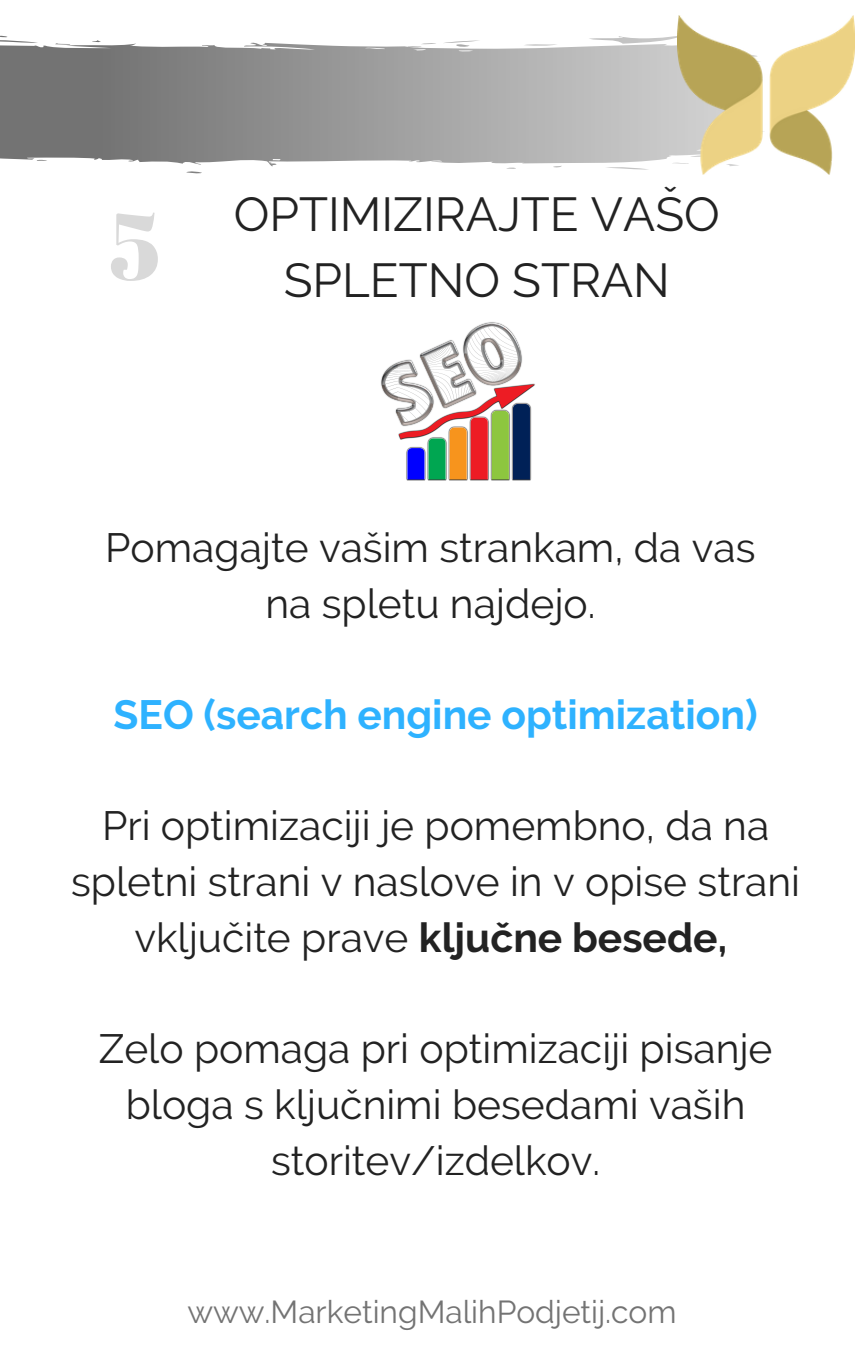
<style>
.page{position:relative;width:864px;height:1350px;background:#fff}
.page>*{position:absolute;margin:0;border:0;box-sizing:border-box;transform-origin:0 0}
.t1{font:95.17px "Abril Fatface";color:#d9d9d9}
.t2{font:47.48px "Raleway";color:#222}
.t3{font:40.73px "Raleway";color:#222}
.t4{font:700 40.73px "Raleway";color:#2eb2ff}
.t5{font:31.72px "Raleway";color:#737373}
.s1{font-weight:700}
</style>
<div class="page">
<svg style="left:0;top:24px;width:678px;height:150px"></svg>
<img style="left:381px;top:322px;width:154px;height:159px">
<img style="left:678px;top:16px;width:177px;height:158px">
<p class="t1" style="left:109px;top:179px;width:53px">5</p>
<p class="t2" style="left:234px;top:186px;width:488px">OPTIMIZIRAJTE VAŠO</p>
<p class="t2" style="left:284px;top:252px;width:388px">SPLETNO STRAN</p>
<p class="t3" style="left:105px;top:524px;width:652px">Pomagajte vašim strankam, da vas</p>
<p class="t3" style="left:265px;top:579px;width:332px">na spletu najdejo.</p>
<p class="t4" style="left:114px;top:691px;width:646px">SEO (search engine optimization)</p>
<p class="t3" style="left:102px;top:802px;width:669px">Pri optimizaciji je pomembno, da na</p>
<p class="t3" style="left:71px;top:858px;width:730px">spletni strani v naslove in v opise strani</p>
<p class="t3" style="left:134px;top:913px;width:594px">vključite prave <span class="s1">ključne besede,</span></p>
<p class="t3" style="left:99px;top:1025px;width:675px">Zelo pomaga pri optimizaciji pisanje</p>
<p class="t3" style="left:126px;top:1081px;width:621px">bloga s ključnimi besedami vaših</p>
<p class="t3" style="left:271px;top:1136px;width:331px">storitev/izdelkov.</p>
<p class="t5" style="left:187px;top:1293px;width:491px">www.MarketingMalihPodjetij.com</p>
</div>
